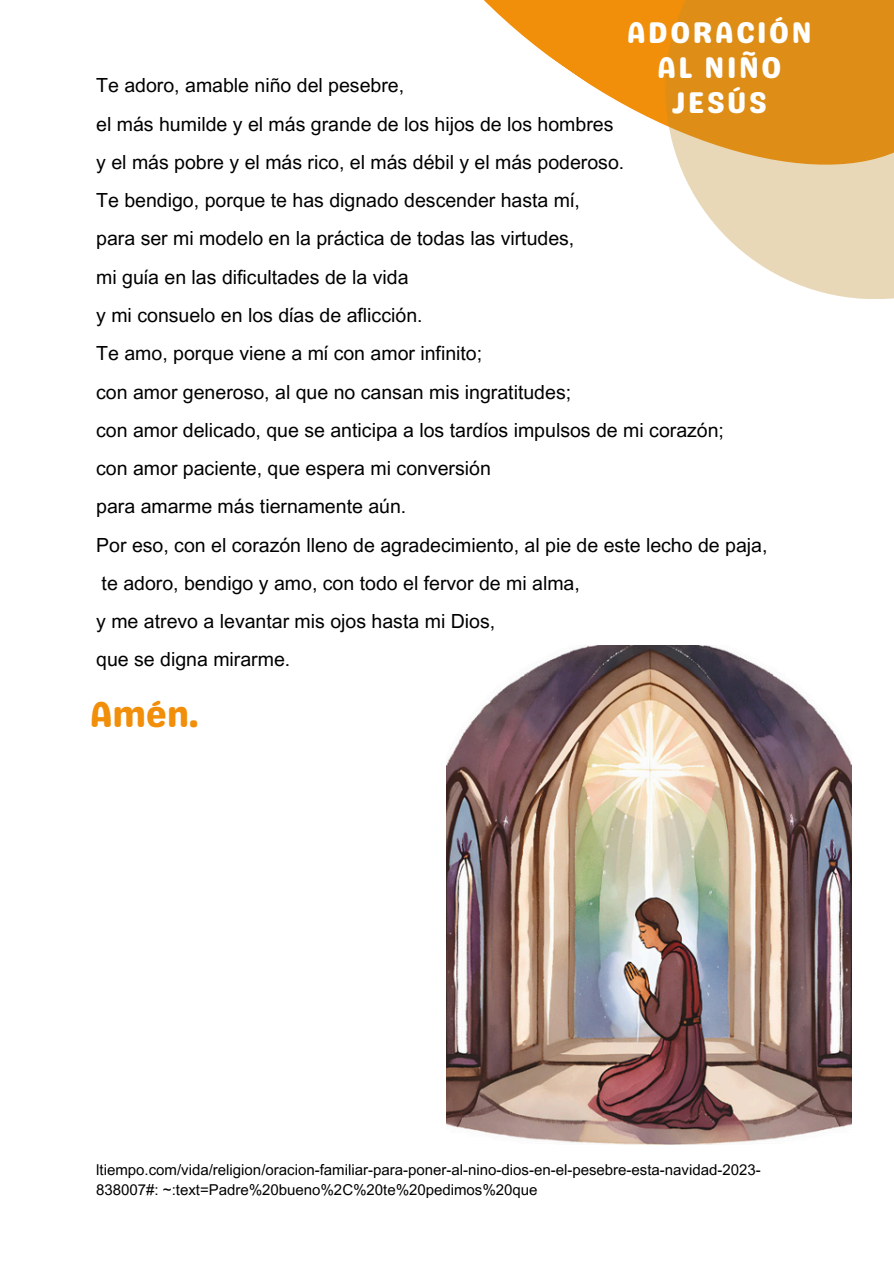
<style>
.page{position:relative;width:894px;height:1264px;background:#fff}
.page>*{position:absolute;margin:0;border:0;box-sizing:border-box;transform-origin:0 0}
.t1{font:36px "Genty Sans";color:#f18e0a}
.t2{font:29.85px/34.8px "Genty Sans";letter-spacing:.065em;color:#fff;text-align:center}
.t3{font:19.5px "Arial MT Pro";color:#000}
.t4{font:15px/20.2px "Arial MT Pro";color:#000}
</style>
<div class="page">
<svg style="left:484px;top:0;width:181px;height:125px;fill:#f18e0a"></svg>
<svg style="left:665px;top:0;width:228px;height:299px;background:#e6b66e"></svg>
<img style="left:446px;top:645px;width:404px;height:499px">
<h2 class="t2" style="left:626px;top:15px;width:186px">ADORACIÓN<br>AL NIÑO<br>JESÚS</h2>
<h3 class="t3" style="left:96px;top:78px;width:309px">Te adoro, amable niño del pesebre,</h3>
<h3 class="t3" style="left:96px;top:116px;width:518px">el más humilde y el más grande de los hijos de los hombres</h3>
<h3 class="t3" style="left:96px;top:155px;width:529px">y el más pobre y el más rico, el más débil y el más poderoso.</h3>
<h3 class="t3" style="left:96px;top:193px;width:485px">Te bendigo, porque te has dignado descender hasta mí,</h3>
<h3 class="t3" style="left:96px;top:231px;width:479px">para ser mi modelo en la práctica de todas las virtudes,</h3>
<h3 class="t3" style="left:96px;top:269px;width:314px">mi guía en las dificultades de la vida</h3>
<h3 class="t3" style="left:96px;top:308px;width:328px">y mi consuelo en los días de aflicción.</h3>
<h3 class="t3" style="left:96px;top:346px;width:387px">Te amo, porque viene a mí con amor infinito;</h3>
<h3 class="t3" style="left:96px;top:384px;width:476px">con amor generoso, al que no cansan mis ingratitudes;</h3>
<h3 class="t3" style="left:96px;top:422px;width:629px">con amor delicado, que se anticipa a los tardíos impulsos de mi corazón;</h3>
<h3 class="t3" style="left:96px;top:461px;width:396px">con amor paciente, que espera mi conversión</h3>
<h3 class="t3" style="left:96px;top:499px;width:311px">para amarme más tiernamente aún.</h3>
<h3 class="t3" style="left:96px;top:537px;width:672px">Por eso, con el corazón lleno de agradecimiento, al pie de este lecho de paja,</h3>
<h3 class="t3" style="left:102px;top:575px;width:479px">te adoro, bendigo y amo, con todo el fervor de mi alma,</h3>
<h3 class="t3" style="left:96px;top:614px;width:400px">y me atrevo a levantar mis ojos hasta mi Dios,</h3>
<h3 class="t3" style="left:96px;top:652px;width:195px">que se digna mirarme.</h3>
<p class="t1" style="left:90px;top:692px;width:110px">Amén.</p>
<h1 class="t4" style="left:96px;top:1161px;width:666px">ltiempo.com/vida/religion/oracion-familiar-para-poner-al-nino-dios-en-el-pesebre-esta-navidad-2023-<br>838007#: ~:text=Padre%20bueno%2C%20te%20pedimos%20que</h1>
</div>
